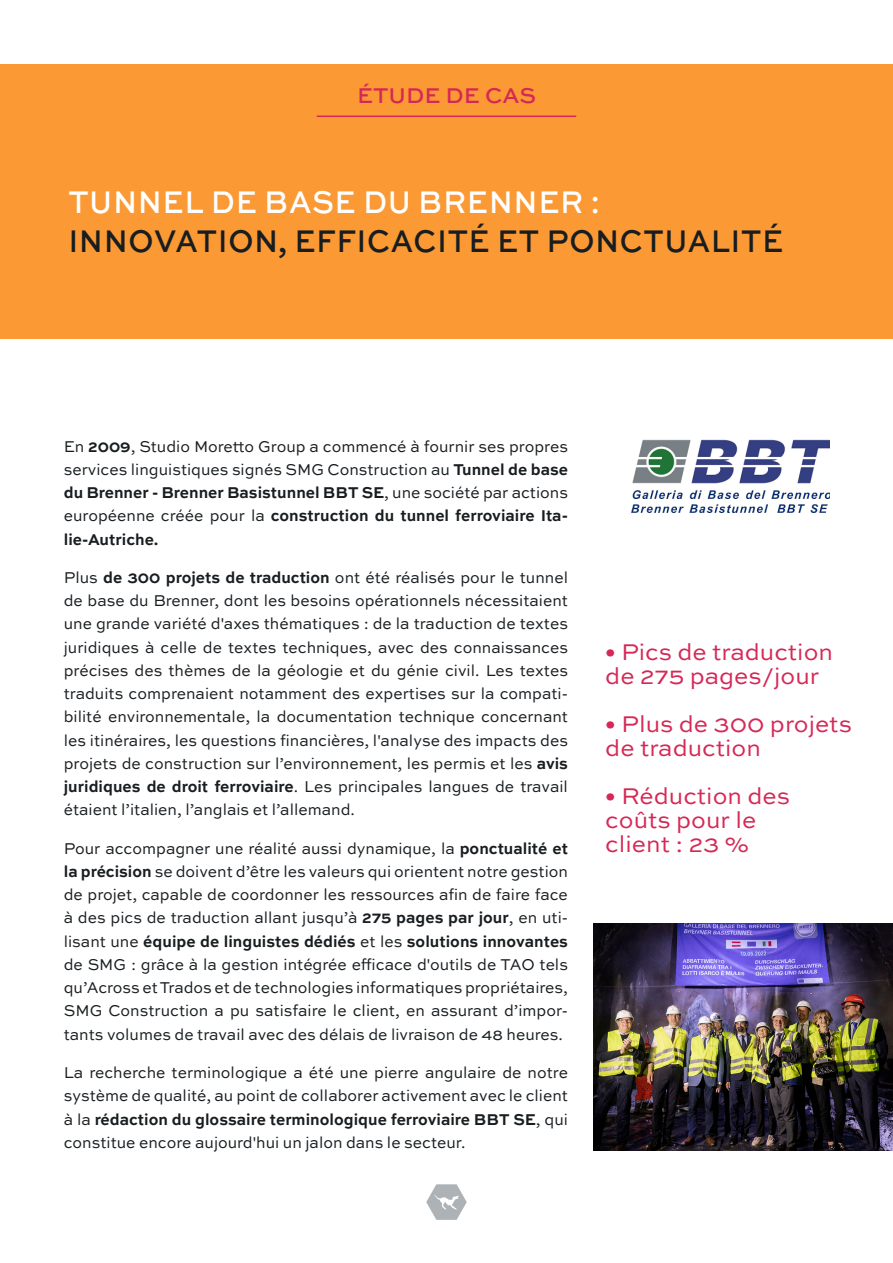
<style>
.page{position:relative;width:893px;height:1263px;background:#fff}
.page>*{position:absolute;margin:0;border:0;box-sizing:border-box;transform-origin:0 0}
.t1{font:500 33px "Sweet Sans Pro";letter-spacing:.02em;color:#181d20;scale:.9 1}
.t2{font:500 33px "Sweet Sans Pro";letter-spacing:.02em;color:#fff;scale:.9 1}
.t3{font:24px/24px "Sweet Sans Pro";color:#d62856}
.t4{font:500 22.5px "Sweet Sans Pro";color:#d62856}
.t5{font:16.5px/23.2px "Sweet Sans Pro";color:#181d20;text-align:justify;scale:.95 1}
.s1{font-weight:700}
</style>
<div class="page">
<svg style="left:426px;top:1184px;width:41px;height:36px"></svg>
<div style="left:0;top:64px;width:893px;height:275px;background:#fb9934"></div>
<hr style="left:317px;top:116px;width:259px;height:1px;background:#d62856">
<img style="left:593px;top:923px;width:300px;height:227px">
<img style="left:632px;top:439px;width:197px;height:74px">
<p class="t4" style="left:357px;top:79px;width:180px">ÉTUDE DE CAS</p>
<p class="t2" style="left:68px;top:177px;width:592px">TUNNEL DE BASE DU BRENNER :</p>
<p class="t1" style="left:68px;top:217px;width:796px">INNOVATION, EFFICACITÉ ET PONCTUALITÉ</p>
<p class="t5" style="left:64px;top:434px;width:532px">En <span class="s1">2009</span>, Studio Moretto Group a commencé à fournir ses propres services linguistiques signés SMG Construction au <span class="s1">Tunnel de base du Brenner - Brenner Basistunnel BBT SE</span>, une société par actions européenne créée pour la <span class="s1">construction du tunnel ferroviaire Ita&shy;lie-Autriche.</span></p>
<p class="t5" style="left:64px;top:565px;width:532px">Plus <span class="s1">de 300 projets de traduction</span> ont été réalisés pour le tunnel de base du Brenner, dont les besoins opérationnels nécessitaient une grande variété d'axes thématiques : de la traduction de textes juridiques à celle de textes techniques, avec des connaissances précises des thèmes de la géologie et du génie civil. Les textes traduits comprenaient notamment des expertises sur la compati&shy;bilité environnementale, la documentation technique concernant les itinéraires, les questions financières, l'analyse des impacts des projets de construction sur l’environnement, les permis et les <span class="s1">avis juridiques de droit ferroviaire</span>. Les principales langues de travail étaient l’italien, l’anglais et l’allemand.</p>
<p class="t5" style="left:64px;top:836px;width:532px">Pour accompagner une réalité aussi dynamique, la <span class="s1">ponctualité et la précision</span> se doivent d’être les valeurs qui orientent notre gestion de projet, capable de coordonner les ressources afin de faire face à des pics de traduction allant jusqu’à <span class="s1">275 pages par jour</span>, en uti&shy;lisant une <span class="s1">équipe de linguistes dédiés</span> et les <span class="s1">solutions innovantes </span>de SMG : grâce à la gestion intégrée efficace d'outils de TAO tels qu’Across et Trados et de technologies informatiques propriétaires, SMG Construction a pu satisfaire le client, en assurant d’impor&shy;tants volumes de travail avec des délais de livraison de 48 heures.</p>
<p class="t5" style="left:64px;top:1060px;width:532px">La recherche terminologique a été une pierre angulaire de notre système de qualité, au point de collaborer activement avec le client à la <span class="s1">rédaction du glossaire terminologique ferroviaire BBT SE</span>, qui constitue encore aujourd'hui un jalon dans le secteur.</p>
<p class="t3" style="left:605px;top:639px;width:229px">• Pics de traduction de 275 pages/jour</p>
<p class="t3" style="left:605px;top:711px;width:248px">• Plus de 300 projets</p>
<p class="t3" style="left:605px;top:735px;width:157px">de traduction</p>
<p class="t3" style="left:605px;top:783px;width:186px">• Réduction des coûts pour le</p>
<p class="t3" style="left:605px;top:831px;width:146px">client : 23 %</p>
</div>
